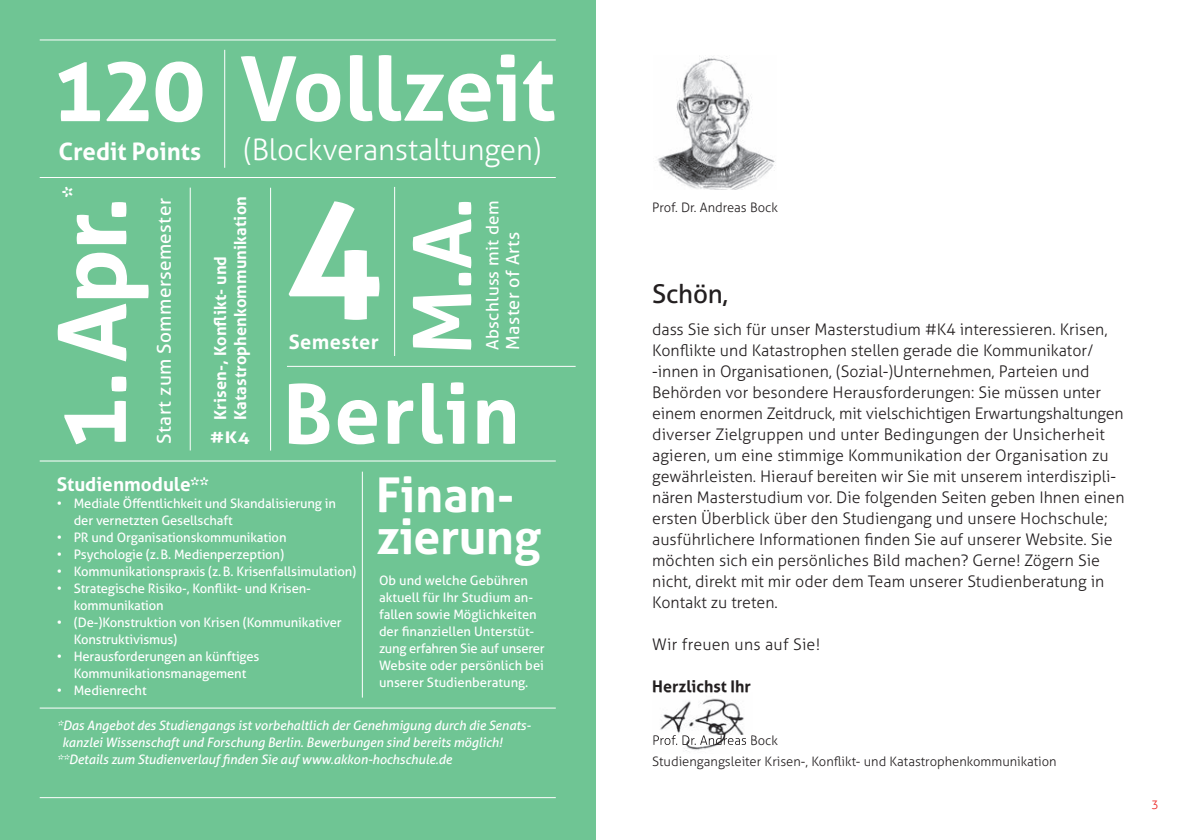
<style>
.page{position:relative;width:1191px;height:840px;background:#fff}
.page>*{position:absolute;margin:0;border:0;box-sizing:border-box;transform-origin:0 0}
.t1{font:700 162px "Aller";color:#fff}
.t2{font:700 94px "Aller";color:#fff}
.t3{font:700 89px "Aller";color:#fff}
.t4{font:700 82px "Aller";letter-spacing:.02em;color:#fff}
.t5{font:700 80px "Aller";color:#fff}
.t6{font:700 48px/42px "Aller";letter-spacing:-.01em;color:#fff}
.t7{font:300 29.6px "Aller";letter-spacing:-.005em;color:#fff}
.t8{font:26px "Aller";letter-spacing:-.01em;color:#231f20}
.t9{font:700 24px "Aller";color:#fff}
.t10{font:700 20px "Aller";letter-spacing:.02em;color:#fff}
.t11{font:19px "Aller";letter-spacing:.02em;color:#fff}
.t12{font:700 19px "Aller";color:#fff}
.t13{font:18px "Aller";letter-spacing:.02em;color:#fff}
.t14{font:17px "Aller";letter-spacing:.02em;color:#fff}
.t15{font:700 16.4px/20px "Aller";letter-spacing:.01em;color:#fff}
.t16{font:300 16px/21px "Aller";color:#231f20}
.t17{font:700 16px "Aller";color:#231f20}
.t18{font:700 16px "Aller";color:#fff;scale:1.25 1}
.t19{font:13px/17px "Aller";letter-spacing:-.01em;color:#fff}
.t20{font:italic 13px "Aller";letter-spacing:-.01em;color:#fff}
.t21{font:300 13px "Aller";color:#231f20}
.t22{font:300 12px "Aller";color:#ec2423}
.s1{font-size:90px}
</style>
<div class="page">
<img style="left:657px;top:56px;width:119px;height:134px">
<img style="left:653px;top:698px;width:99px;height:53px">
<img style="left:653px;top:692px;width:95px;height:1px">
<img style="left:653px;top:734px;width:99px;height:10px">
<div style="left:0;top:0;width:595px;height:839px;background:#6fc594"></div>
<hr style="left:40px;top:177px;width:516px;height:1px;background:#fff">
<hr style="left:40px;top:40px;width:516px;height:1px;background:#fff">
<hr style="left:40px;top:460px;width:516px;height:1px;background:#fff">
<hr style="left:394px;top:187px;width:1px;height:169px;background:#fff">
<hr style="left:287px;top:366px;width:288px;height:1px;background:#fff">
<hr style="left:190px;top:187px;width:1px;height:263px;background:#fff">
<hr style="left:224px;top:50px;width:1px;height:118px;background:#fff">
<hr style="left:270px;top:188px;width:1px;height:262px;background:#fff">
<hr style="left:40px;top:707px;width:516px;height:1px;background:#fff">
<hr style="left:362px;top:471px;width:1px;height:226px;background:#fff">
<hr style="left:40px;top:796px;width:516px;height:1px;background:#fff">
<h3 class="t3" style="left:51px;top:34px;width:506px"><span class="s1">120</span> Vollzeit</h3>
<h3 class="t9" style="left:58px;top:136px;width:144px">Credit Points</h3>
<h3 class="t7" style="left:243px;top:132px;width:299px">(Blockveranstaltungen)</h3>
<h3 class="t9" style="left:57px;top:198px;width:13px;rotate:-90deg">*</h3>
<h2 class="t2" style="left:34px;top:452px;width:257px;rotate:-90deg">1. Apr.</h2>
<p class="t11" style="left:153px;top:443px;width:247px;rotate:-90deg">Start zum Sommersemester</p>
<p class="t15" style="left:210px;top:420px;width:225px;rotate:-90deg">Krisen-, Konflikt- und<br>Katastrophenkommunikation</p>
<h3 class="t5" style="left:393px;top:354px;width:159px;rotate:-90deg">M.A.</h3>
<p class="t14" style="left:482px;top:349px;width:150px;rotate:-90deg">Abschluss mit dem</p>
<h1 class="t1" style="left:286px;top:152px;width:99px">4</h1>
<p class="t13" style="left:501px;top:349px;width:120px;rotate:-90deg">Master of Arts</p>
<p class="t10" style="left:289px;top:329px;width:91px">Semester</p>
<h3 class="t4" style="left:283px;top:363px;width:238px">Berlin</h3>
<p class="t18" style="left:210px;top:427px;width:33px">#K4</p>
<p class="t12" style="left:57px;top:472px;width:153px">Studienmodule**</p>
<p class="t19" style="left:74px;top:494px;width:264px;text-indent:-17px">• Mediale Öffentlichkeit und Skandalisierung in der vernetzten Gesellschaft</p>
<p class="t19" style="left:57px;top:528px;width:231px">• PR und Organisationskommunikation</p>
<p class="t19" style="left:57px;top:545px;width:229px">• Psychologie (z. B. Medienperzeption)</p>
<p class="t19" style="left:57px;top:562px;width:301px">• Kommunikationspraxis (z. B. Krisenfallsimulation)</p>
<p class="t19" style="left:74px;top:579px;width:239px;text-indent:-17px">• Strategische Risiko-, Konflikt- und Krisen&shy;kommunikation</p>
<p class="t19" style="left:74px;top:613px;width:269px;text-indent:-17px">• (De-)Konstruktion von Krisen (Kommunikativer<br>Konstruktivismus)</p>
<p class="t19" style="left:57px;top:647px;width:204px;text-align:center">• Herausforderungen an künftiges<br>Kommunikationsmanagement</p>
<p class="t19" style="left:57px;top:681px;width:91px">• Medienrecht</p>
<h3 class="t6" style="left:376px;top:473px;width:166px">Finan&shy;zierung</h3>
<p class="t19" style="left:379px;top:571px;width:167px">Ob und welche Gebühren aktuell für Ihr Studium an&shy;fallen sowie Möglichkeiten der finanziellen Unterstüt&shy;zung erfahren Sie auf unserer<br>Website oder persönlich bei unserer Studienberatung.</p>
<p class="t20" style="left:57px;top:716px;width:475px">*Das Angebot des Studiengangs ist vorbehaltlich der Genehmigung durch die Senats-</p>
<p class="t20" style="left:62px;top:733px;width:441px">kanzlei Wissenschaft und Forschung Berlin. Bewerbungen sind bereits möglich!</p>
<p class="t20" style="left:57px;top:750px;width:397px">**Details zum Studienverlauf finden Sie auf www.akkon-hochschule.de</p>
<p class="t21" style="left:652px;top:199px;width:127px">Prof. Dr. Andreas Bock</p>
<h3 class="t8" style="left:652px;top:278px;width:77px">Schön,</h3>
<p class="t16" style="left:652px;top:318px;width:474px">dass Sie sich für unser Masterstudium #K4 interessieren. Krisen, Konflikte und Katastrophen stellen gerade die Kommunikator/ -innen in Organisationen, (Sozial-)Unternehmen, Parteien und Behörden vor besondere Herausforderungen: Sie müssen unter einem enormen Zeitdruck, mit vielschichtigen Erwartungshaltungen diverser Zielgruppen und unter Bedingungen der Unsicherheit agieren, um eine stimmige Kommunikation der Organisation zu gewährleisten. Hierauf bereiten wir Sie mit unserem interdiszipli&shy;nären Masterstudium vor. Die folgenden Seiten geben Ihnen einen ersten Überblick über den Studiengang und unsere Hochschule; ausführlichere Informationen finden Sie auf unserer Website. Sie möchten sich ein persönliches Bild machen? Gerne! Zögern Sie nicht, direkt mit mir oder dem Team unserer Studienberatung in Kontakt zu treten.</p>
<p class="t16" style="left:652px;top:633px;width:169px">Wir freuen uns auf Sie!</p>
<p class="t17" style="left:652px;top:676px;width:100px">Herzlichst Ihr</p>
<p class="t21" style="left:652px;top:753px;width:406px">Studiengangsleiter Krisen-, Konflikt- und Katastrophenkommunikation</p>
<p class="t22" style="left:1151px;top:797px;width:9px">3</p>
</div>
